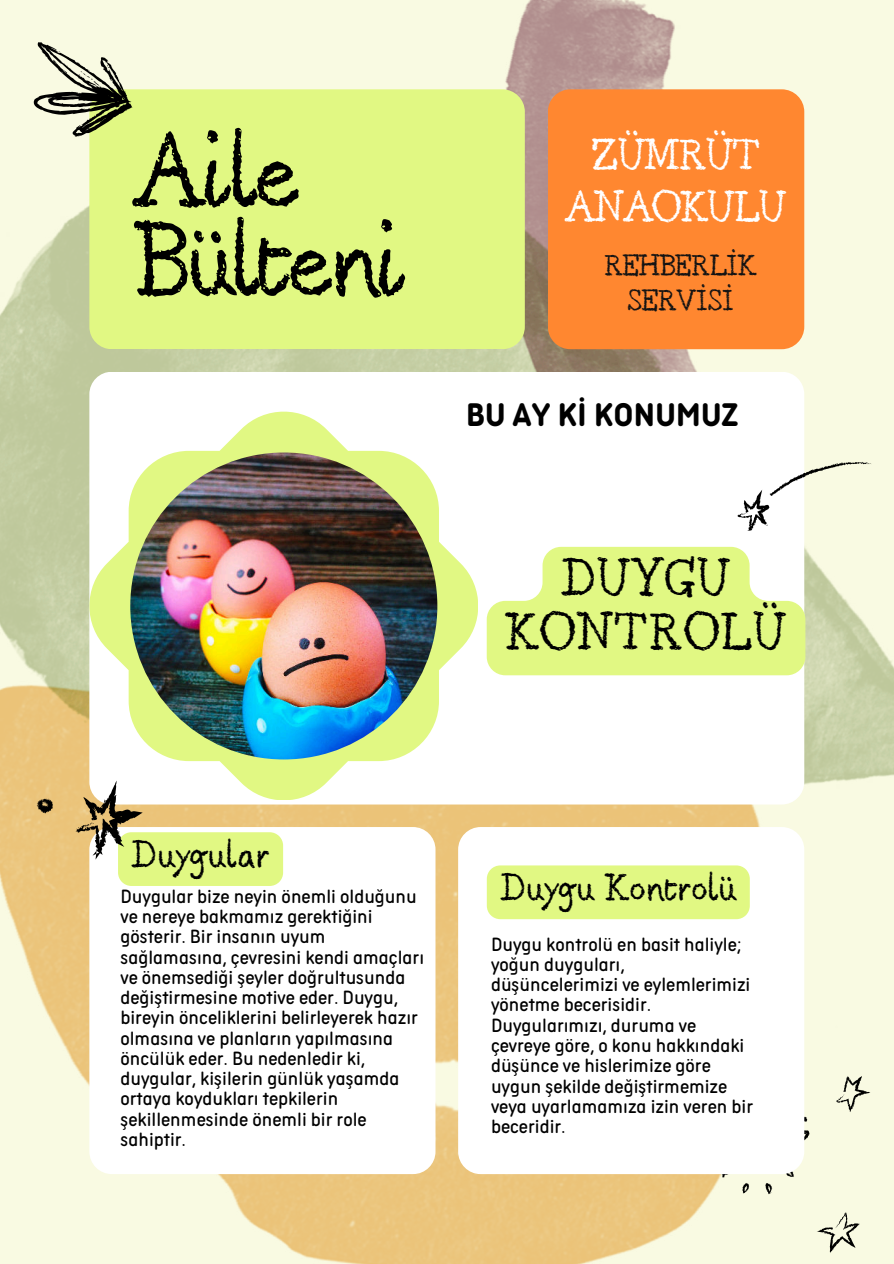
<style>
.page{position:relative;width:894px;height:1264px;background:#fff}
.page>*{position:absolute;margin:0;border:0;box-sizing:border-box;transform-origin:0 0}
.t1{font:90px/88.8px "Berton";letter-spacing:-.05em;color:#000}
.t2{font:45.3px/54px "Berton";color:#000;text-align:center}
.t3{font:37.5px/51.8px "Berton";letter-spacing:-.05em;color:#fff;text-align:center}
.t4{font:35.7px "Aristotelica Pro Cnd Txt Bld";color:#000}
.t5{font:33px "Berton";color:#000}
.t6{font:25.5px/34.8px "Berton";letter-spacing:-.05em;color:#141313;text-align:center}
.t7{font:21px/20.2px "Aristotelica Pro Cnd Txt";color:#000}
</style>
<div class="page">
<img style="left:0;top:0;width:893px;height:1263px">
<svg style="left:654px;top:1075px;width:216px;height:188px;background:#f2eed2"></svg>
<div style="left:458px;top:827px;width:346px;height:347px;background:#fff;border-radius:22px"></div>
<div style="left:89px;top:372px;width:715px;height:432px;background:#fff;border-radius:23px"></div>
<div style="left:547px;top:89px;width:257px;height:260px;background:#ff8730;border-radius:22px"></div>
<div style="left:89px;top:89px;width:435px;height:260px;background:#e1f883;border-radius:23px"></div>
<div style="left:89px;top:827px;width:346px;height:347px;background:#fff;border-radius:22px"></div>
<svg style="left:89px;top:411px;width:389px;height:389px"></svg>
<img style="left:130px;top:452px;width:307px;height:307px;border-radius:50%">
<svg style="left:34px;top:42px;width:98px;height:94px;background:#b0b398"></svg>
<svg style="left:737px;top:461px;width:134px;height:70px"></svg>
<svg style="left:36px;top:780px;width:247px;height:106px"></svg>
<svg style="left:486px;top:547px;width:319px;height:128px;background:#e5f996"></svg>
<div style="left:486px;top:865px;width:263px;height:54px;background:#e1f883"></div>
<h1 class="t1" style="left:132px;top:130px;width:277px">Aile<br>Bülteni</h1>
<h3 class="t3" style="left:564px;top:130px;width:224px">ZÜMRÜT<br>ANAOKULU</h3>
<p class="t6" style="left:603px;top:248px;width:154px">REHBERLİK<br>SERVİSİ</p>
<h3 class="t4" style="left:466px;top:385px;width:274px">BU AY Kİ KONUMUZ</h3>
<h2 class="t2" style="left:504px;top:552px;width:284px">DUYGU<br>KONTROLÜ</h2>
<h3 class="t5" style="left:131px;top:836px;width:140px">Duygular</h3>
<p class="t7" style="left:120px;top:885px;width:305px">Duygular bize neyin önemli olduğunu ve nereye bakmamız gerektiğini gösterir. Bir insanın uyum sağlamasına, çevresini kendi amaçları ve önemsediği şeyler doğrultusunda değiştirmesine motive eder. Duygu, bireyin önceliklerini belirleyerek hazır olmasına ve planların yapılmasına öncülük eder. Bu nedenledir ki, duygular, kişilerin günlük yaşamda ortaya koydukları tepkilerin şekillenmesinde önemli bir role sahiptir.</p>
<h3 class="t5" style="left:500px;top:869px;width:238px">Duygu Kontrolü</h3>
<p class="t7" style="left:491px;top:932px;width:263px">Duygu kontrolü en basit haliyle; yoğun duyguları, düşüncelerimizi ve eylemlerimizi yönetme becerisidir.<br>Duygularımızı, duruma ve çevreye göre, o konu hakkındaki düşünce ve hislerimize göre uygun şekilde değiştirmemize veya uyarlamamıza izin veren bir beceridir.</p>
</div>
